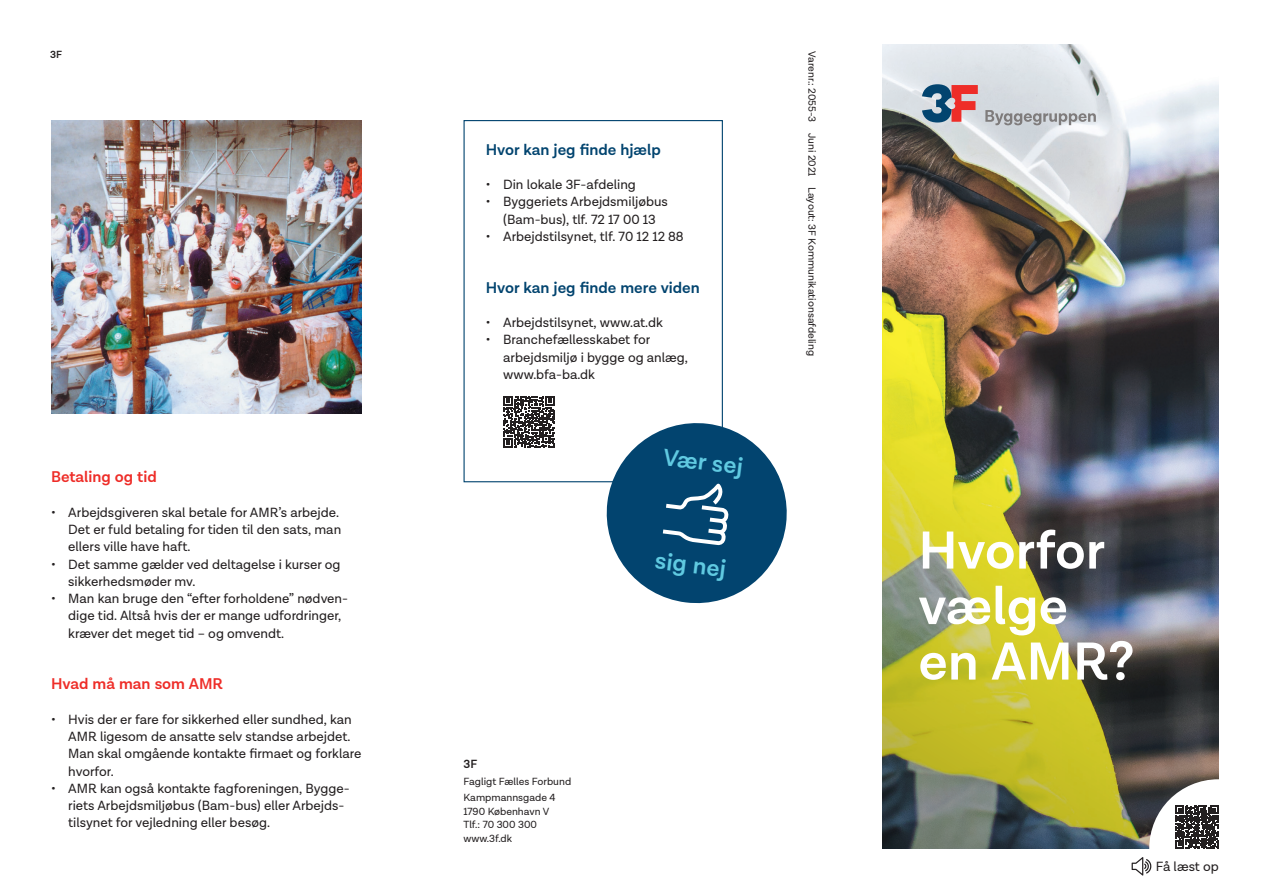
<style>
.page{position:relative;width:1263px;height:893px;background:#fff}
.page>*{position:absolute;margin:0;border:0;box-sizing:border-box;transform-origin:0 0}
.Forside___Titel_A5{font:600 54px/55.5px "Lota Grotesque";color:#fff}
.t1{font:600 24px "Lota Grotesque Alt 1";color:#60cae1}
.Overskrift_3___H3{font:600 15.75px "Lota Grotesque";color:#02446f}
.Overskrift_3___H3-2{font:600 15.75px "Lota Grotesque";color:#ee2d28}
.Brødtekst_bullets{font:13.5px/17.2px "Lota Grotesque";color:#231f20}
.Brødtekst___P{font:13.5px "Lota Grotesque";color:#231f20}
.Bagsideinfo___P{font:600 12px "Lota Grotesque";color:#231f20}
.Bagsideinfo___P-2{font:10.5px "Lota Grotesque";color:#231f20}
.t2{font:600 10.5px "Lota Grotesque";color:#231f20}
</style>
<div class="page">
<img style="left:882px;top:45px;width:336px;height:803px">
<svg style="left:601px;top:423px;width:186px;height:181px"></svg>
<svg style="left:503px;top:396px;width:52px;height:52px"></svg>
<div style="left:463px;top:120px;width:260px;height:362px;border:1px solid #02446f"></div>
<svg style="left:922px;top:84px;width:56px;height:39px;background:#9d7e8c"></svg>
<svg style="left:985px;top:110px;width:111px;height:15px;background:#b5b7bb"></svg>
<img style="left:51px;top:120px;width:310px;height:293px">
<svg style="left:1131px;top:779px;width:88px;height:97px"></svg>
<p class="t2" style="left:50px;top:49px;width:13px">3F</p>
<h3 class="Overskrift_3___H3-2" style="left:51px;top:468px;width:107px">Betaling og tid</h3>
<p class="Brødtekst_bullets" style="left:68px;top:504px;width:274px;text-indent:-17px">• Arbejdsgiveren skal betale for AMR’s arbejde.<br>Det er fuld betaling for tiden til den sats, man ellers ville have haft.</p>
<p class="Brødtekst_bullets" style="left:68px;top:556px;width:274px;text-indent:-17px">• Det samme gælder ved deltagelse i kurser og sikkerhedsmøder mv.</p>
<p class="Brødtekst_bullets" style="left:68px;top:590px;width:281px;text-indent:-17px">• Man kan bruge den “efter forholdene” nødven&shy;dige tid. Altså hvis der er mange udfordringer, kræver det meget tid – og omvendt.</p>
<h3 class="Overskrift_3___H3-2" style="left:51px;top:675px;width:173px">Hvad må man som AMR</h3>
<p class="Brødtekst_bullets" style="left:68px;top:711px;width:295px;text-indent:-17px">• Hvis der er fare for sikkerhed eller sundhed, kan AMR ligesom de ansatte selv standse arbejdet.<br>Man skal omgående kontakte firmaet og forklare hvorfor.</p>
<p class="Brødtekst_bullets" style="left:68px;top:780px;width:283px;text-indent:-17px">• AMR kan også kontakte fagforeningen, Bygge&shy;riets Arbejdsmiljøbus (Bam-bus) eller Arbejds&shy;tilsynet for vejledning eller besøg.</p>
<h3 class="Overskrift_3___H3" style="left:486px;top:140px;width:176px">Hvor kan jeg finde hjælp</h3>
<p class="Brødtekst_bullets" style="left:486px;top:176px;width:152px">• Din lokale 3F-afdeling</p>
<p class="Brødtekst_bullets" style="left:486px;top:193px;width:183px;text-align:center">• Byggeriets Arbejdsmiljøbus (Bam-bus), tlf. 72 17 00 13</p>
<p class="Brødtekst_bullets" style="left:486px;top:228px;width:199px">• Arbejdstilsynet, tlf. 70 12 12 88</p>
<h3 class="Overskrift_3___H3" style="left:486px;top:278px;width:215px">Hvor kan jeg finde mere viden</h3>
<p class="Brødtekst_bullets" style="left:486px;top:314px;width:178px">• Arbejdstilsynet, www.at.dk</p>
<p class="Brødtekst_bullets" style="left:503px;top:331px;width:186px;text-indent:-17px">• Branchefællesskabet for arbejdsmiljø i bygge og anlæg, www.bfa-ba.dk</p>
<p class="t1" style="left:665px;top:443px;width:81px;rotate:7deg">Vær sej</p>
<p class="t1" style="left:657px;top:547px;width:73px;rotate:7deg">sig nej</p>
<p class="Bagsideinfo___P-2" style="left:818px;top:51px;width:306px;rotate:90deg">Varenr.: 2055-3 Juni 2021 Layout: 3F Kommunikationsafdeling</p>
<p class="Bagsideinfo___P" style="left:463px;top:758px;width:15px">3F</p>
<p class="Bagsideinfo___P-2" style="left:463px;top:775px;width:109px">Fagligt Fælles Forbund</p>
<p class="Bagsideinfo___P-2" style="left:463px;top:792px;width:94px">Kampmannsgade 4</p>
<p class="Bagsideinfo___P-2" style="left:463px;top:805px;width:87px">1790 København V</p>
<p class="Bagsideinfo___P-2" style="left:463px;top:819px;width:75px">Tlf.: 70 300 300</p>
<p class="Bagsideinfo___P-2" style="left:463px;top:832px;width:50px">www.3f.dk</p>
<h1 class="Forside___Titel_A5" style="left:918px;top:524px;width:217px">Hvorfor vælge en AMR?</h1>
<p class="Brødtekst___P" style="left:1156px;top:859px;width:65px">Få læst op</p>
</div>
